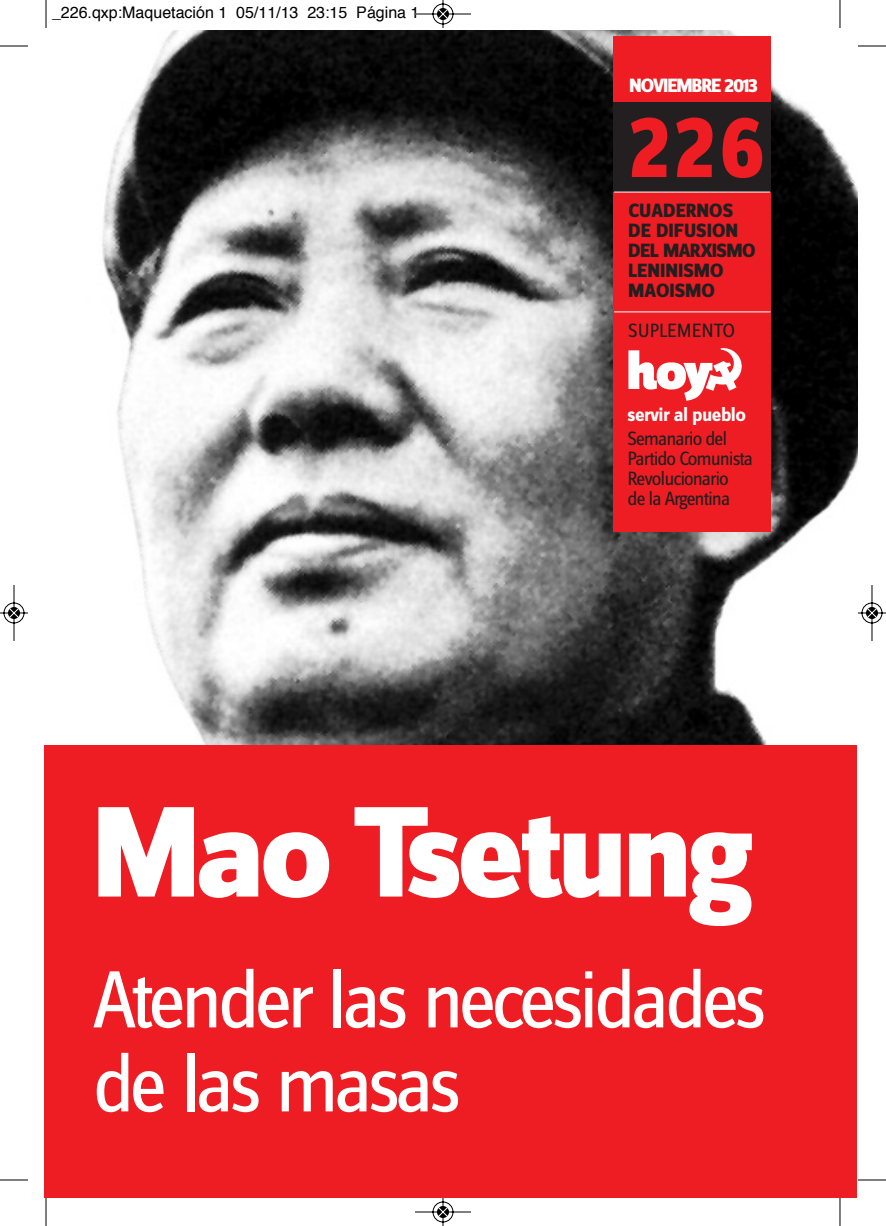
<style>
.page{position:relative;width:886px;height:1226px;background:#fff}
.page>*{position:absolute;margin:0;border:0;box-sizing:border-box;transform-origin:0 0}
.t1{font:800 134px "Zine Sans Dis";letter-spacing:-.04em;color:#fff}
.t2{font:800 92px "Zine Sans Dis";color:#ee1d23;scale:.9 1}
.t3{font:84px/84px "Zine Sans Dis";letter-spacing:-.065em;color:#fff}
.t4{font:20px/20px "Zine Sans Dis";letter-spacing:-.055em;color:#231f20}
.t5{font:800 20px/20px "Zine Sans Dis";color:#231f20}
.t6{font:700 20px "Zine Sans Dis";letter-spacing:-.025em;color:#fff}
.t7{font:800 20px "Zine Sans Dis";letter-spacing:-.055em;color:#fff}
.t8{font:20px "Zine Sans Dis";color:#231f20}
.t9{font:16px "Helvetica";color:#000}
</style>
<div class="page">
<img style="left:102px;top:30px;width:756px;height:715px">
<div style="left:613px;top:36px;width:158px;height:496px;background:#ee1d23"></div>
<div style="left:613px;top:102px;width:158px;height:89px;background:#231f20"></div>
<img style="left:628px;top:348px;width:114px;height:53px">
<hr style="left:614px;top:311px;width:156px;height:1px;background:#fff">
<hr style="left:614px;top:192px;width:156px;height:1px;background:#fff">
<div style="left:44px;top:745px;width:813px;height:453px;background:#ee1d23"></div>
<svg style="left:46px;top:0;width:1px;height:28px"></svg>
<svg style="left:0;top:45px;width:28px;height:2px"></svg>
<svg style="left:839px;top:0;width:1px;height:28px"></svg>
<svg style="left:858px;top:45px;width:28px;height:2px"></svg>
<svg style="left:46px;top:1198px;width:1px;height:28px"></svg>
<svg style="left:0;top:1179px;width:28px;height:2px"></svg>
<svg style="left:839px;top:1198px;width:1px;height:28px"></svg>
<svg style="left:858px;top:1179px;width:28px;height:2px"></svg>
<svg style="left:415px;top:0;width:56px;height:28px"></svg>
<svg style="left:415px;top:1198px;width:56px;height:28px"></svg>
<svg style="left:0;top:585px;width:28px;height:56px"></svg>
<svg style="left:857px;top:584px;width:29px;height:58px"></svg>
<p class="t9" style="left:52px;top:6px;width:369px">_226.qxp:Maquetación 1 05/11/13 23:15 Página 1</p>
<p class="t7" style="left:629px;top:78px;width:130px">NOVIEMBRE 2013</p>
<h2 class="t2" style="left:628px;top:116px;width:153px">226</h2>
<p class="t5" style="left:628px;top:202px;width:129px">CUADERNOS<br>DE DIFUSION<br>DEL MARXISMO<br>LENINISMO<br>MAOISMO</p>
<p class="t8" style="left:628px;top:324px;width:108px">SUPLEMENTO</p>
<p class="t6" style="left:627px;top:407px;width:120px">servir al pueblo</p>
<p class="t4" style="left:627px;top:430px;width:127px">Semanario del<br>Partido Comunista<br>Revolucionario<br>de la Argentina</p>
<h1 class="t1" style="left:92px;top:807px;width:662px">Mao Tsetung</h1>
<h3 class="t3" style="left:93px;top:966px;width:675px">Atender las necesidades de las masas</h3>
</div>
